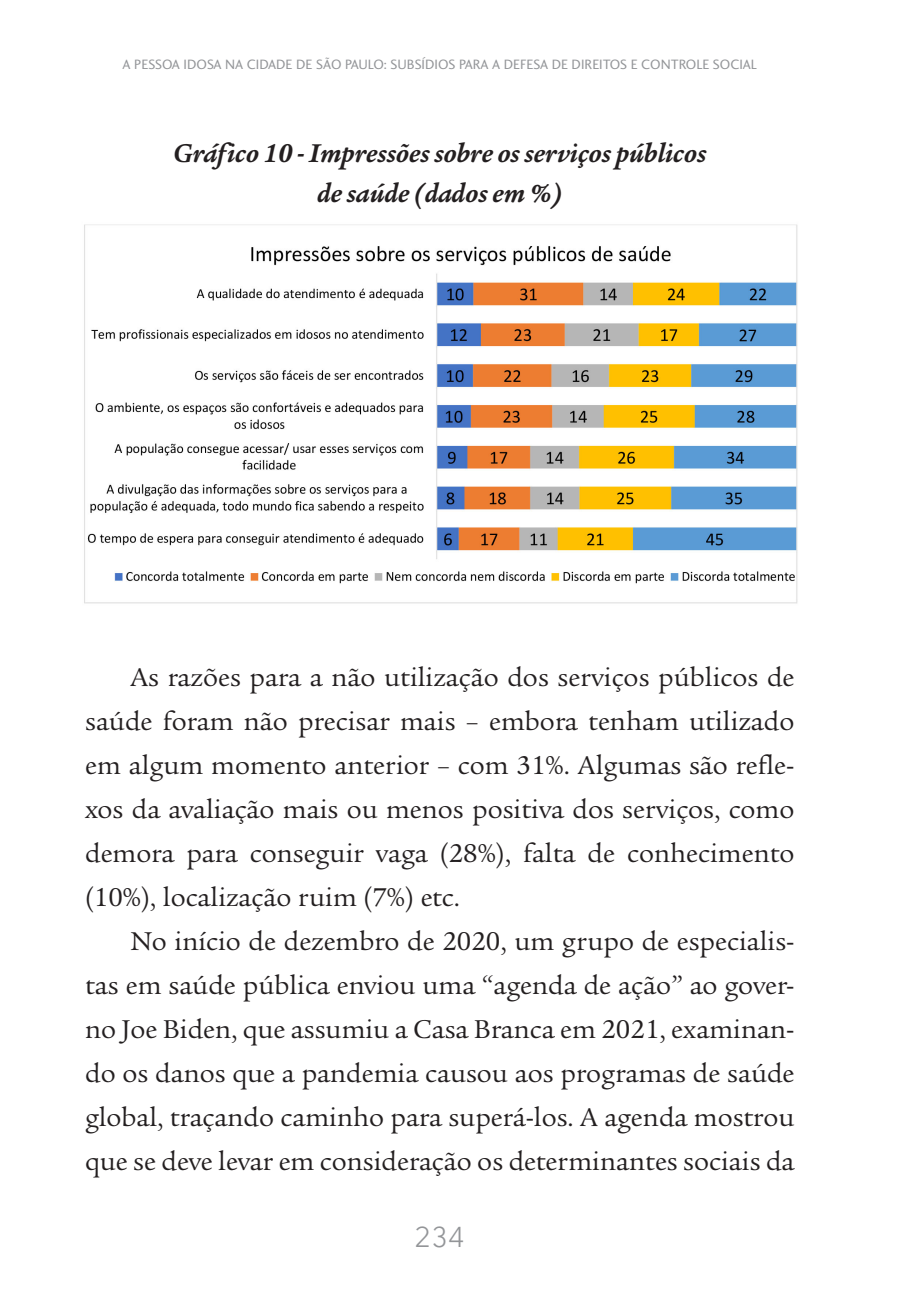
<style>
.page{position:relative;width:908px;height:1304px;background:#fff}
.page>*{position:absolute;margin:0;border:0;box-sizing:border-box;transform-origin:0 0}
.t1{font:28px/44px "Legacy Serif ITC Std";color:#231f20;text-align:justify}
.t2{font:italic 700 28px/40px "Legacy Serif ITC Std";color:#231f20;text-align:center}
.t3{font:28px "Antagometrica BT Light";color:#939598}
.t4{font:14px "Charlotte Sans Std";color:#939598}
</style>
<div class="page">
<img style="left:84px;top:224px;width:714px;height:380px">
<p class="t4" style="left:122px;top:57px;width:635px">A PESSOA IDOSA NA CIDADE DE SÃO PAULO: SUBSÍDIOS PARA A DEFESA DE DIREITOS E CONTROLE SOCIAL</p>
<p class="t2" style="left:173px;top:133px;width:534px">Gráfico 10 - Impressões sobre os serviços públicos de saúde (dados em %)</p>
<p class="t1" style="left:85px;top:655px;width:710px;text-indent:45px">As razões para a não utilização dos serviços públicos de saúde foram não precisar mais – embora tenham utilizado em algum momento anterior – com 31%. Algumas são refle&shy;xos da avaliação mais ou menos positiva dos serviços, como demora para conseguir vaga (28%), falta de conhecimento (10%), localização ruim (7%) etc.</p>
<p class="t1" style="left:85px;top:919px;width:710px;text-indent:45px">No início de dezembro de 2020, um grupo de especialis&shy;tas em saúde pública enviou uma “agenda de ação” ao gover&shy;no Joe Biden, que assumiu a Casa Branca em 2021, examinan&shy;do os danos que a pandemia causou aos programas de saúde global, traçando caminho para superá-los. A agenda mostrou que se deve levar em consideração os determinantes sociais da</p>
<p class="t3" style="left:414px;top:1220px;width:52px">234</p>
</div>
